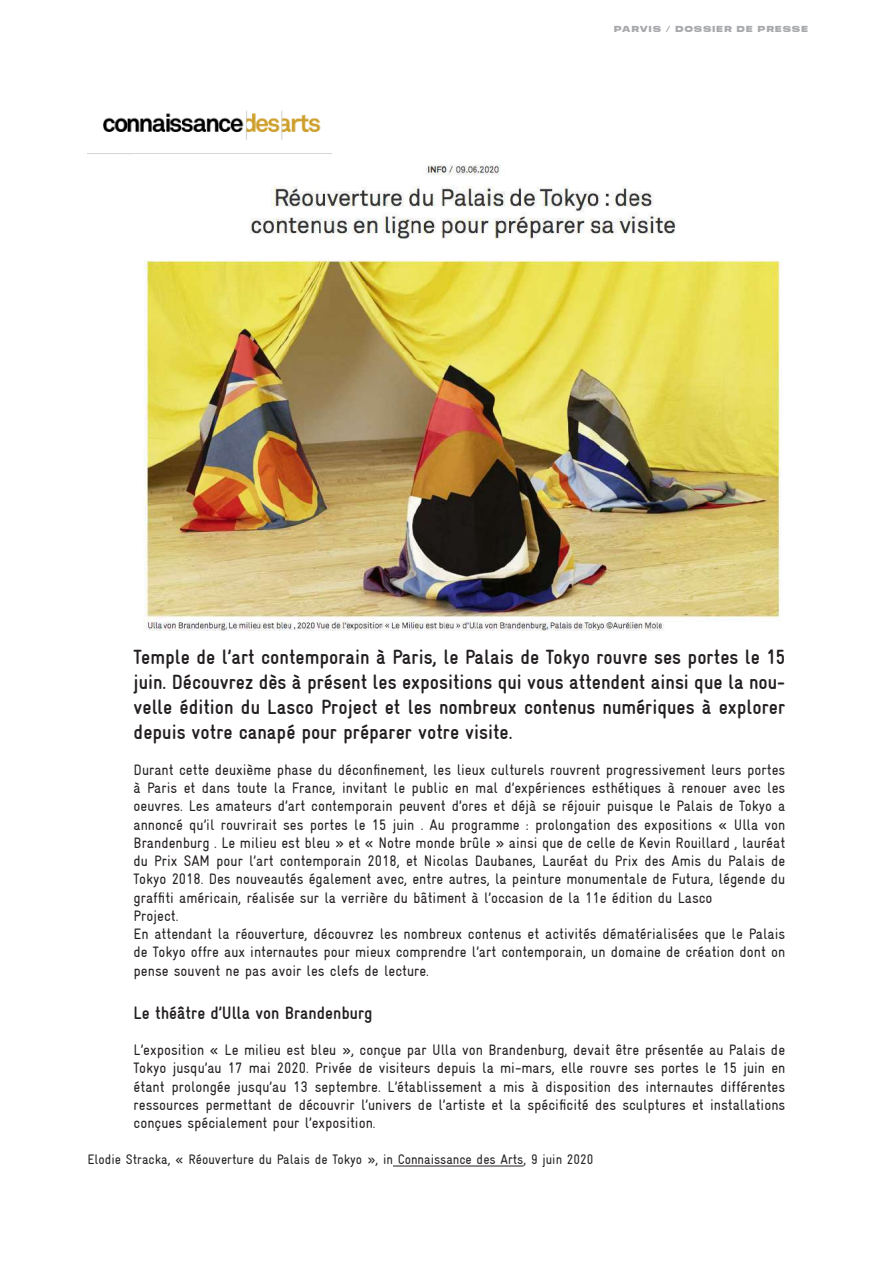
<style>
.page{position:relative;width:893px;height:1263px;background:#fff}
.page>*{position:absolute;margin:0;border:0;box-sizing:border-box;transform-origin:0 0}
.t1{font:700 condensed 20.7px/24.9px "Gravur";color:#231f20;text-align:justify}
.t2{font:700 condensed 18px "Gravur";color:#231f20}
.t3{font:condensed 15.15px/18.3px "Gravur";color:#231f20}
.t4{font:condensed 13.8px "Gravur";color:#231f20}
.t5{font:900 7.5px "Media Sans Text Extended";letter-spacing:.1em;color:#a8a9ad}
</style>
<div class="page">
<hr style="left:393px;top:1166px;width:130px;height:1px;background:#231f20">
<img style="left:87px;top:110px;width:244px;height:44px">
<img style="left:143px;top:164px;width:639px;height:467px">
<p class="t5" style="left:614px;top:22px;width:195px">PARVIS / DOSSIER DE PRESSE</p>
<p class="t1" style="left:134px;top:644px;width:653px">Temple de l’art contemporain à Paris, le Palais de Tokyo rouvre ses portes le 15 juin. Découvrez dès à présent les expositions qui vous attendent ainsi que la nou&shy;velle édition du Lasco Project et les nombreux contenus numériques à explorer depuis votre canapé pour préparer votre visite.</p>
<p class="t3" style="left:134px;top:761px;width:653px">Durant cette deuxième phase du déconfinement, les lieux culturels rouvrent progressivement leurs portes à Paris et dans toute la France, invitant le public en mal d’expériences esthétiques à renouer avec les oeuvres. Les amateurs d’art contemporain peuvent d’ores et déjà se réjouir puisque le Palais de Tokyo a annoncé qu’il rouvrirait ses portes le 15 juin . Au programme : prolongation des expositions « Ulla von Brandenburg . Le milieu est bleu » et « Notre monde brûle » ainsi que de celle de Kevin Rouillard , lauréat du Prix SAM pour l’art contemporain 2018, et Nicolas Daubanes, Lauréat du Prix des Amis du Palais de Tokyo 2018. Des nouveautés également avec, entre autres, la peinture monumentale de Futura, légende du graffiti américain, réalisée sur la verrière du bâtiment à l’occasion de la 11e édition du Lasco<br>Project.<br>En attendant la réouverture, découvrez les nombreux contenus et activités dématérialisées que le Palais de Tokyo offre aux internautes pour mieux comprendre l’art contemporain, un domaine de création dont on pense souvent ne pas avoir les clefs de lecture.</p>
<p class="t2" style="left:134px;top:1002px;width:240px">Le théâtre d’Ulla von Brandenburg</p>
<p class="t3" style="left:134px;top:1041px;width:653px;text-align:justify">L’exposition « Le milieu est bleu », conçue par Ulla von Brandenburg, devait être présentée au Palais de Tokyo jusqu’au 17 mai 2020. Privée de visiteurs depuis la mi-mars, elle rouvre ses portes le 15 juin en étant prolongée jusqu’au 13 septembre. L’établissement a mis à disposition des internautes différentes ressources permettant de découvrir l’univers de l’artiste et la spécificité des sculptures et installations conçues spécialement pour l’exposition.</p>
<p class="t4" style="left:87px;top:1151px;width:508px">Elodie Stracka, « Réouverture du Palais de Tokyo », in Connaissance des Arts, 9 juin 2020</p>
</div>
